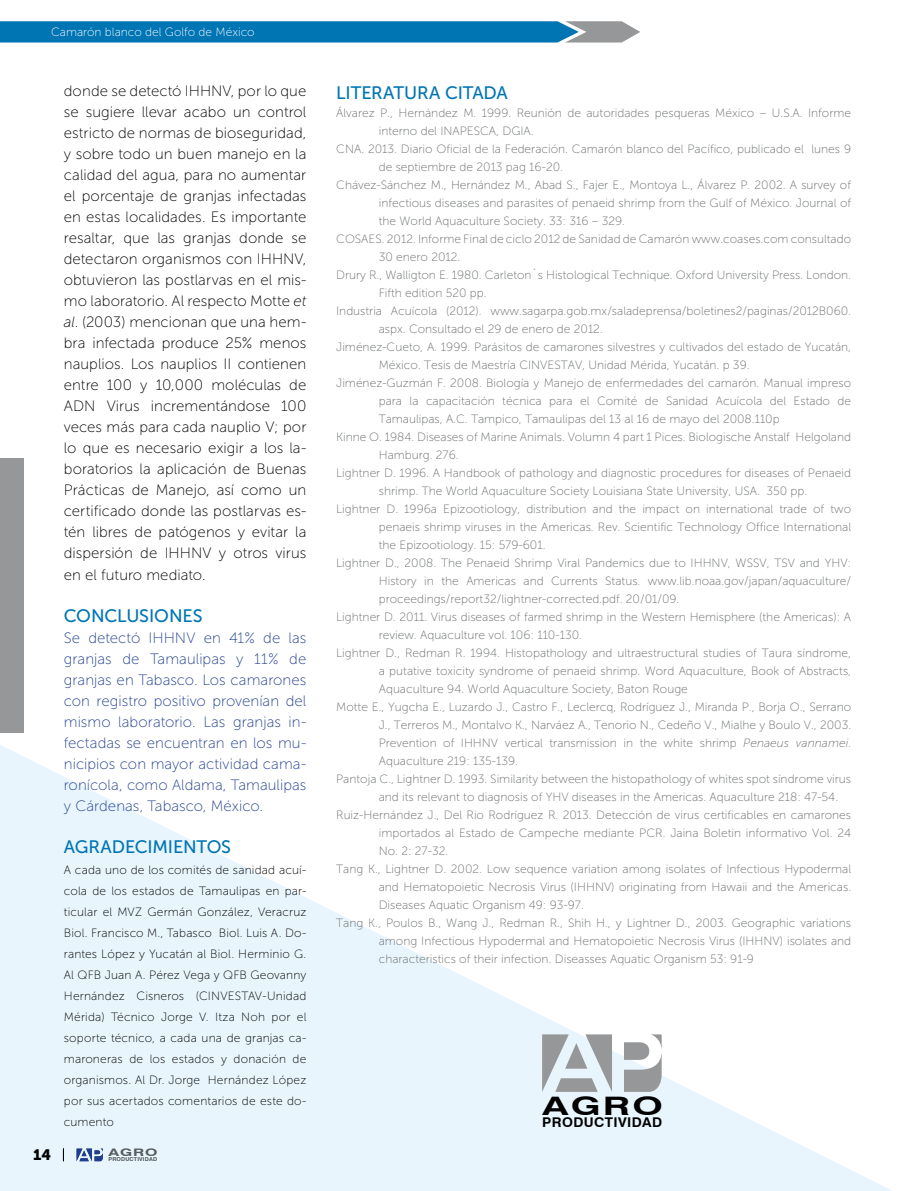
<style>
.page{position:relative;width:915px;height:1191px;background:#fff}
.page>*{position:absolute;margin:0;border:0;box-sizing:border-box;transform-origin:0 0}
.t1{font:700 25.5px "Swiss 721 BT";color:#000;scale:1.52 1}
.t2{font:18px "Museo Sans 500";letter-spacing:-.005em;color:#0075b4}
.t3{font:15px/21px "Museo Sans 100";letter-spacing:.005em;color:#000;text-align:justify}
.t4{font:15px/21px "Museo Sans 100";letter-spacing:.005em;color:#24418f;text-align:justify}
.t5{font:15px "Museo Sans 900";color:#000}
.t6{font:700 13.35px "Swiss 721 BT";letter-spacing:.03em;color:#000}
.t7{font:12px "Museo Sans 100";color:#6a6c6c}
.t8{font:12px/21px "Museo Sans 100";letter-spacing:.015em;color:#000;text-align:justify}
.t9{font:12px "Museo Sans 100";color:#fff}
.t10{font:700 10.35px "Swiss 721 BT";color:#000;scale:1.52 1}
.t11{font:700 5.4px "Swiss 721 BT";letter-spacing:.03em;color:#000}
.s1{font-style:italic}
</style>
<div class="page">
<svg style="left:0;top:21px;width:640px;height:22px;background:#1b7fb5"></svg>
<div style="left:0;top:458px;width:24px;height:275px;background:#969798"></div>
<svg style="left:0;top:745px;width:892px;height:446px"></svg>
<svg style="left:542px;top:1034px;width:69px;height:57px;background:#b9bfc3"></svg>
<svg style="left:623px;top:1034px;width:38px;height:57px"></svg>
<p class="t9" style="left:51px;top:26px;width:205px">Camarón blanco del Golfo de México</p>
<p class="t3" style="left:64px;top:81px;width:244px">donde se detectó IHHNV, por lo que se sugiere llevar acabo un control estricto de normas de bioseguridad, y sobre todo un buen manejo en la calidad del agua, para no aumentar el porcentaje de granjas infectadas en estas localidades. Es importante resaltar, que las granjas donde se detectaron organismos con IHHNV, obtuvieron las postlarvas en el mis&shy;mo laboratorio. Al respecto Motte <span class="s1">et al</span>. (2003) mencionan que una hem&shy;bra infectada produce 25% menos nauplios. Los nauplios II contienen entre 100 y 10,000 moléculas de ADN Virus incrementándose 100 veces más para cada nauplio V; por lo que es necesario exigir a los la&shy;boratorios la aplicación de Buenas Prácticas de Manejo, así como un certificado donde las postlarvas es&shy;tén libres de patógenos y evitar la dispersión de IHHNV y otros virus en el futuro mediato.</p>
<h2 class="t2" style="left:64px;top:605px;width:140px">CONCLUSIONES</h2>
<p class="t4" style="left:64px;top:627px;width:244px">Se detectó IHHNV en 41% de las granjas de Tamaulipas y 11% de granjas en Tabasco. Los camarones con registro positivo provenían del mismo laboratorio. Las granjas in&shy;fectadas se encuentran en los mu&shy;nicipios con mayor actividad cama&shy;ronícola, como Aldama, Tamaulipas y Cárdenas, Tabasco, México.</p>
<h2 class="t2" style="left:64px;top:836px;width:169px">AGRADECIMIENTOS</h2>
<p class="t8" style="left:64px;top:859px;width:244px">A cada uno de los comités de sanidad acuí&shy;cola de los estados de Tamaulipas en par&shy;ticular el MVZ Germán González, Veracruz Biol. Francisco M., Tabasco Biol. Luis A. Do&shy;rantes López y Yucatán al Biol. Herminio G.<br>Al QFB Juan A. Pérez Vega y QFB Geovanny Hernández Cisneros (CINVESTAV-Unidad Mérida) Técnico Jorge V. Itza Noh por el soporte técnico, a cada una de granjas ca&shy;maroneras de los estados y donación de organismos. Al Dr. Jorge Hernández López por sus acertados comentarios de este do&shy;cumento</p>
<p class="t5" style="left:33px;top:1146px;width:19px">14</p>
<p class="t10" style="left:108px;top:1145px;width:34px">AGRO</p>
<p class="t11" style="left:108px;top:1155px;width:50px">PRODUCTIVIDAD</p>
<h2 class="t2" style="left:336px;top:82px;width:173px">LITERATURA CITADA</h2>
<p class="t7" style="left:336px;top:106px;width:516px">Álvarez P., Hernández M. 1999. Reunión de autoridades pesqueras México – U.S.A. Informe</p>
<p class="t7" style="left:378px;top:124px;width:156px">interno del INAPESCA, DGIA.</p>
<p class="t7" style="left:336px;top:142px;width:516px">CNA. 2013. Diario Oficial de la Federación. Camarón blanco del Pacífico, publicado el lunes 9</p>
<p class="t7" style="left:378px;top:160px;width:186px">de septiembre de 2013 pag 16-20.</p>
<p class="t7" style="left:336px;top:178px;width:516px">Chávez-Sánchez M., Hernández M., Abad S., Fajer E., Montoya L., Álvarez P. 2002. A survey of</p>
<p class="t7" style="left:378px;top:196px;width:473px">infectious diseases and parasites of penaeid shrimp from the Gulf of México. Journal of</p>
<p class="t7" style="left:378px;top:214px;width:248px">the World Aquaculture Society. 33: 316 – 329.</p>
<p class="t7" style="left:336px;top:232px;width:516px">COSAES. 2012. Informe Final de ciclo 2012 de Sanidad de Camarón www.coases.com consultado</p>
<p class="t7" style="left:378px;top:250px;width:83px">30 enero 2012.</p>
<p class="t7" style="left:336px;top:268px;width:516px">Drury R., Walligton E. 1980. Carleton´s Histological Technique. Oxford University Press. London.</p>
<p class="t7" style="left:378px;top:286px;width:109px">Fifth edition 520 pp.</p>
<p class="t7" style="left:336px;top:304px;width:516px">Industria Acuícola (2012). www.sagarpa.gob.mx/saladeprensa/boletines2/paginas/2012B060.</p>
<p class="t7" style="left:378px;top:322px;width:225px">aspx. Consultado el 29 de enero de 2012.</p>
<p class="t7" style="left:336px;top:340px;width:516px">Jiménez-Cueto, A. 1999. Parásitos de camarones silvestres y cultivados del estado de Yucatán,</p>
<p class="t7" style="left:378px;top:358px;width:372px">México. Tesis de Maestría CINVESTAV, Unidad Mérida, Yucatán. p 39.</p>
<p class="t7" style="left:336px;top:376px;width:516px">Jiménez-Guzmán F. 2008. Biología y Manejo de enfermedades del camarón. Manual impreso</p>
<p class="t7" style="left:378px;top:394px;width:474px">para la capacitación técnica para el Comité de Sanidad Acuícola del Estado de</p>
<p class="t7" style="left:378px;top:412px;width:402px">Tamaulipas, A.C. Tampico, Tamaulipas del 13 al 16 de mayo del 2008.110p</p>
<p class="t7" style="left:336px;top:430px;width:516px">Kinne O. 1984. Diseases of Marine Animals. Volumn 4 part 1 Pices. Biologische Anstalf Helgoland</p>
<p class="t7" style="left:378px;top:448px;width:81px">Hamburg. 276.</p>
<p class="t7" style="left:336px;top:466px;width:516px">Lightner D. 1996. A Handbook of pathology and diagnostic procedures for diseases of Penaeid</p>
<p class="t7" style="left:378px;top:484px;width:430px">shrimp. The World Aquaculture Society Louisiana State University, USA. 350 pp.</p>
<p class="t7" style="left:336px;top:502px;width:516px">Lightner D. 1996a Epizootiology, distribution and the impact on international trade of two</p>
<p class="t7" style="left:378px;top:520px;width:473px">penaeis shrimp viruses in the Americas. Rev. Scientific Technology Office International</p>
<p class="t7" style="left:378px;top:538px;width:168px">the Epizootiology. 15: 579-601.</p>
<p class="t7" style="left:336px;top:556px;width:516px">Lightner D., 2008. The Penaeid Shrimp Viral Pandemics due to IHHNV, WSSV, TSV and YHV:</p>
<p class="t7" style="left:378px;top:574px;width:473px">History in the Americas and Currents Status. www.lib.noaa.gov/japan/aquaculture/</p>
<p class="t7" style="left:378px;top:592px;width:302px">proceedings/report32/lightner-corrected.pdf. 20/01/09.</p>
<p class="t7" style="left:336px;top:610px;width:516px">Lightner D. 2011. Virus diseases of farmed shrimp in the Western Hemisphere (the Americas): A</p>
<p class="t7" style="left:378px;top:628px;width:205px">review. Aquaculture vol. 106: 110-130.</p>
<p class="t7" style="left:336px;top:646px;width:516px">Lightner D., Redman R. 1994. Histopathology and ultraestructural studies of Taura síndrome,</p>
<p class="t7" style="left:378px;top:664px;width:473px">a putative toxicity syndrome of penaeid shrimp. Word Aquaculture, Book of Abstracts,</p>
<p class="t7" style="left:378px;top:682px;width:310px">Aquaculture 94. World Aquaculture Society, Baton Rouge</p>
<p class="t7" style="left:336px;top:700px;width:516px">Motte E., Yugcha E., Luzardo J., Castro F., Leclercq, Rodríguez J., Miranda P., Borja O., Serrano</p>
<p class="t7" style="left:378px;top:718px;width:474px">J., Terreros M., Montalvo K., Narváez A., Tenorio N., Cedeño V., Mialhe y Boulo V., 2003.</p>
<p class="t7" style="left:378px;top:736px;width:473px">Prevention of IHHNV vertical transmission in the white shrimp <span class="s1">Penaeus vannamei</span>.</p>
<p class="t7" style="left:378px;top:754px;width:141px">Aquaculture 219: 135-139.</p>
<p class="t7" style="left:336px;top:772px;width:516px">Pantoja C., Lightner D. 1993. Similarity between the histopathology of whites spot síndrome virus</p>
<p class="t7" style="left:378px;top:790px;width:461px">and its relevant to diagnosis of YHV diseases in the Americas. Aquaculture 218: 47-54.</p>
<p class="t7" style="left:336px;top:808px;width:516px">Ruiz-Hernández J., Del Rio Rodríguez R. 2013. Detección de virus certificables en camarones</p>
<p class="t7" style="left:378px;top:826px;width:474px">importados al Estado de Campeche mediante PCR. Jaina Boletin informativo Vol. 24</p>
<p class="t7" style="left:378px;top:844px;width:71px">No. 2: 27-32.</p>
<p class="t7" style="left:336px;top:862px;width:516px">Tang K., Lightner D. 2002. Low sequence variation among isolates of Infectious Hypodermal</p>
<p class="t7" style="left:378px;top:880px;width:474px">and Hematopoietic Necrosis Virus (IHHNV) originating from Hawaii and the Americas.</p>
<p class="t7" style="left:378px;top:898px;width:206px">Diseases Aquatic Organism 49: 93-97.</p>
<p class="t7" style="left:336px;top:916px;width:516px">Tang K., Poulos B., Wang J., Redman R., Shih H., y Lightner D., 2003. Geographic variations</p>
<p class="t7" style="left:378px;top:934px;width:473px">among Infectious Hypodermal and Hematopoietic Necrosis Virus (IHHNV) isolates and</p>
<p class="t7" style="left:378px;top:952px;width:376px">characteristics of their infection. Diseasses Aquatic Organism 53: 91-9</p>
<h1 class="t1" style="left:542px;top:1087px;width:81px">AGRO</h1>
<p class="t6" style="left:542px;top:1112px;width:121px">PRODUCTIVIDAD</p>
</div>
